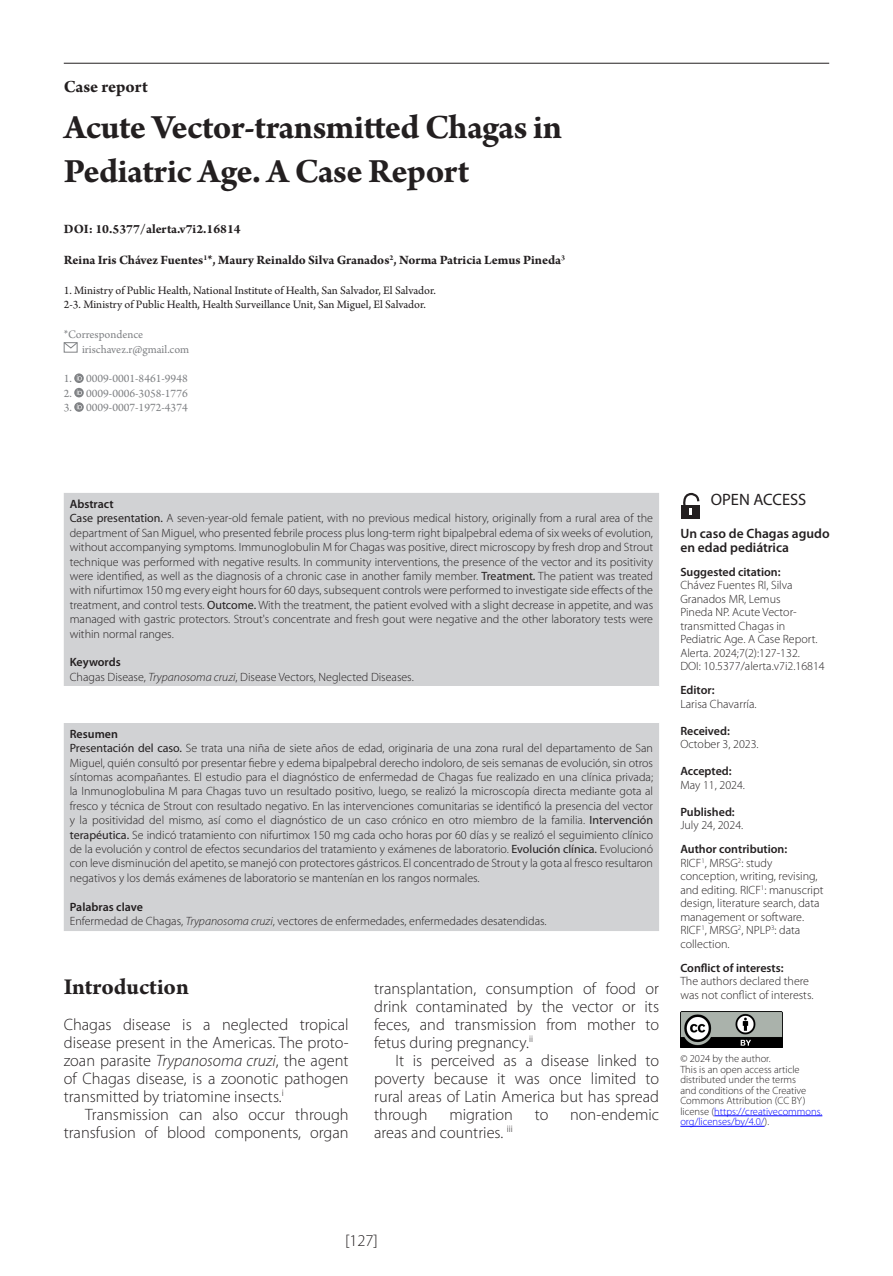
<style>
.page{position:relative;width:893px;height:1276px;background:#fff}
.page>*{position:absolute;margin:0;border:0;box-sizing:border-box;transform-origin:0 0}
.Titulo_de_Articulo{font:700 36px/43.2px "Arno Pro";letter-spacing:-.015em;color:#231f20}
.TITULO{font:700 24px "Arno Pro";color:#231f20}
.Nombre_de_Seccion{font:700 18px "Arno Pro";letter-spacing:-.005em;color:#231f20}
.Segundo_parrafo{font:300 16.5px/18px "Myriad Pro";color:#231f20;text-align:justify}
.Primer_parrafo{font:300 16.5px/18px "Myriad Pro";color:#231f20;text-align:justify}
.ACCESO_ABIERTO{font:16.5px "Myriad Pro";color:#231f20}
.Autor_Autores{font:700 13.5px "Arno Pro";letter-spacing:-.005em;color:#231f20}
.Titulo_ingles{font:600 13.5px/13.5px "Myriad Pro";color:#231f20}
.DOI{font:700 13.5px "Arno Pro";color:#231f20}
.Cuerpo{font:300 12px/14.4px "Myriad Pro";color:#231f20;text-align:justify}
.BODY{font:300 12px/14.4px "Myriad Pro";color:#231f20;text-align:justify}
.Cuerpo_texto{font:300 12px/13.5px "Myriad Pro";color:#231f20}
.Afiliacion{font:12px/14.4px "Arno Pro";color:#231f20}
.Cuerpo_Ingles{font:300 12px "Myriad Pro";color:#231f20}
.ORCID{font:12px "Arno Pro";color:#808285}
.Titulos{font:600 12px "Myriad Pro";color:#231f20}
.Titulos-2{font:300 12px/13.5px "Myriad Pro";color:#231f20}
.Cuerpo_texto-2{font:600 12px "Myriad Pro";color:#231f20}
.Correspondencia{font:12px/14.4px "Arno Pro";color:#808285}
.Subtitulo{font:600 12px "Myriad Pro";color:#231f20}
.Copyright{font:300 10.5px/10.5px "Myriad Pro";color:#231f20}
.s1{font-weight:400}
.s2{font-style:italic}
.s3{color:#00f}
</style>
<div class="page">
<hr style="left:64px;top:63px;width:765px;height:1px;background:#231f20">
<hr style="left:714px;top:1115px;width:108px;height:1px;background:#00f">
<hr style="left:680px;top:1126px;width:85px;height:1px;background:#00f">
<img style="left:680px;top:1011px;width:102px;height:36px">
<div style="left:681px;top:505px;width:19px;height:14px;background:#231f20"></div>
<svg style="left:683px;top:494px;width:17px;height:21px"></svg>
<svg style="left:63px;top:342px;width:15px;height:7px"></svg>
<svg style="left:74px;top:373px;width:10px;height:39px"></svg>
<div style="left:64px;top:493px;width:595px;height:438px;background:#d1d2d4"></div>
<div style="left:64px;top:687px;width:595px;height:36px;background:#fff"></div>
<p class="Nombre_de_Seccion" style="left:64px;top:77px;width:86px">Case report</p>
<p class="Titulo_de_Articulo" style="left:64px;top:108px;width:500px">Acute Vector-transmitted Chagas in<br>Pediatric Age. A Case Report</p>
<p class="DOI" style="left:64px;top:221px;width:179px">DOI: 10.5377/alerta.v7i2.16814</p>
<p class="Autor_Autores" style="left:64px;top:252px;width:503px">Reina Iris Chávez Fuentes<sup>1</sup>*, Maury Reinaldo Silva Granados<sup>2</sup>, Norma Patricia Lemus Pineda<sup>3</sup></p>
<p class="Afiliacion" style="left:64px;top:284px;width:373px">1. Ministry of Public Health, National Institute of Health, San Salvador, El Salvador.<br>2-3. Ministry of Public Health, Health Surveillance Unit, San Miguel, El Salvador.</p>
<p class="Correspondencia" style="left:82px;top:328px;width:109px;text-indent:-18px">*Correspondence irischavez.r@gmail.com</p>
<p class="ORCID" style="left:64px;top:372px;width:125px">1. 0009-0001-8461-9948</p>
<p class="ORCID" style="left:64px;top:386px;width:125px">2. 0009-0006-3058-1776</p>
<p class="ORCID" style="left:64px;top:400px;width:125px">3. 0009-0007-1972-4374</p>
<p class="Subtitulo" style="left:70px;top:496px;width:45px">Abstract</p>
<p class="BODY" style="left:70px;top:511px;width:585px"><span class="s1">Case presentation.</span> A seven-year-old female patient, with no previous medical history, originally from a rural area of the department of San Miguel, who presented febrile process plus long-term right bipalpebral edema of six weeks of evolution, without accompanying symptoms. Immunoglobulin M for Chagas was positive, direct microscopy by fresh drop and Strout technique was performed with negative results. In community interventions, the presence of the vector and its positivity were identified, as well as the diagnosis of a chronic case in another family member. <span class="s1">Treatment.</span> The patient was treated with nifurtimox 150 mg every eight hours for 60 days, subsequent controls were performed to investigate side effects of the treatment, and control tests. <span class="s1">Outcome.</span> With the treatment, the patient evolved with a slight decrease in appetite, and was managed with gastric protectors. Strout's concentrate and fresh gout were negative and the other laboratory tests were within normal ranges.</p>
<p class="Subtitulo" style="left:70px;top:654px;width:52px">Keywords</p>
<p class="Cuerpo_Ingles" style="left:70px;top:669px;width:345px">Chagas Disease, <span class="s2">Trypanosoma cruzi</span>, Disease Vectors, Neglected Diseases.</p>
<p class="Subtitulo" style="left:70px;top:726px;width:50px">Resumen</p>
<p class="Cuerpo" style="left:70px;top:741px;width:585px"><span class="s1">Presentación del caso.</span> Se trata una niña de siete años de edad, originaria de una zona rural del departamento de San Miguel, quién consultó por presentar fiebre y edema bipalpebral derecho indoloro, de seis semanas de evolución, sin otros síntomas acompañantes. El estudio para el diagnóstico de enfermedad de Chagas fue realizado en una clínica privada; la Inmunoglobulina M para Chagas tuvo un resultado positivo, luego, se realizó la microscopía directa mediante gota al fresco y técnica de Strout con resultado negativo. En las intervenciones comunitarias se identificó la presencia del vector y la positividad del mismo, así como el diagnóstico de un caso crónico en otro miembro de la familia. <span class="s1">Intervención terapéutica.</span> Se indicó tratamiento con nifurtimox 150 mg cada ocho horas por 60 días y se realizó el seguimiento clínico de la evolución y control de efectos secundarios del tratamiento y exámenes de laboratorio. <span class="s1">Evolución clínica.</span> Evolucionó con leve disminución del apetito, se manejó con protectores gástricos. El concentrado de Strout y la gota al fresco resultaron negativos y los demás exámenes de laboratorio se mantenían en los rangos normales.</p>
<p class="Subtitulo" style="left:70px;top:899px;width:75px">Palabras clave</p>
<p class="Cuerpo" style="left:70px;top:913px;width:478px">Enfermedad de Chagas, <span class="s2">Trypanosoma cruzi</span>, vectores de enfermedades, enfermedades desatendidas.</p>
<p class="TITULO" style="left:64px;top:972px;width:127px">Introduction</p>
<p class="Primer_parrafo" style="left:64px;top:1015px;width:286px">Chagas disease is a neglected tropical disease present in the Americas. The proto&shy;zoan parasite <span class="s2">Trypanosoma cruzi</span>, the agent of Chagas disease, is a zoonotic pathogen transmitted by triatomine insects.<sup>i</sup></p>
<p class="Segundo_parrafo" style="left:64px;top:1105px;width:286px;text-align:right">Transmission can also occur through transfusion of blood components, organ</p>
<p class="Segundo_parrafo" style="left:374px;top:979px;width:286px">transplantation, consumption of food or drink contaminated by the vector or its feces, and transmission from mother to fetus during pregnancy.<sup>ii</sup></p>
<p class="Segundo_parrafo" style="left:374px;top:1051px;width:286px;text-indent:21px">It is perceived as a disease linked to poverty because it was once limited to rural areas of Latin America but has spread through</p>
<p class="Segundo_parrafo" style="left:449px;top:1105px;width:65px">migration</p>
<p class="Segundo_parrafo" style="left:535px;top:1105px;width:15px">to</p>
<p class="Segundo_parrafo" style="left:570px;top:1105px;width:90px">non-endemic</p>
<p class="Segundo_parrafo" style="left:374px;top:1123px;width:140px">areas and countries. <sup>iii</sup></p>
<p class="ACCESO_ABIERTO" style="left:711px;top:489px;width:97px">OPEN ACCESS</p>
<p class="Titulo_ingles" style="left:680px;top:526px;width:151px">Un caso de Chagas agudo en edad pediátrica</p>
<p class="Titulos" style="left:680px;top:564px;width:102px">Suggested citation:</p>
<p class="Cuerpo_texto" style="left:680px;top:578px;width:146px">Chávez Fuentes RI, Silva<br>Granados MR, Lemus<br>Pineda NP. Acute Vector&shy;transmitted Chagas in<br>Pediatric Age. A Case Report.<br>Alerta. 2024;7(2):127-132.<br>DOI: 10.5377/alerta.v7i2.16814</p>
<p class="Titulos" style="left:680px;top:682px;width:36px">Editor:</p>
<p class="Cuerpo_texto" style="left:680px;top:697px;width:78px">Larisa Chavarría.</p>
<p class="Titulos" style="left:680px;top:723px;width:51px">Received:</p>
<p class="Cuerpo_texto" style="left:680px;top:737px;width:80px">October 3, 2023.</p>
<p class="Titulos" style="left:680px;top:763px;width:53px">Accepted:</p>
<p class="Cuerpo_texto" style="left:680px;top:778px;width:66px">May 11, 2024.</p>
<p class="Titulos" style="left:680px;top:804px;width:56px">Published:</p>
<p class="Cuerpo_texto" style="left:680px;top:818px;width:64px">July 24, 2024.</p>
<p class="Cuerpo_texto-2" style="left:680px;top:841px;width:108px">Author contribution:</p>
<p class="Cuerpo_texto" style="left:680px;top:856px;width:145px">RICF<sup>1</sup>, MRSG<sup>2</sup>: study conception, writing, revising, and editing. RICF<sup>1</sup>: manuscript design, literature search, data management or software.<br>RICF<sup>1</sup>, MRSG<sup>2</sup>, NPLP<sup>3</sup>: data collection.</p>
<p class="Cuerpo_texto-2" style="left:680px;top:960px;width:105px">Conflict of interests:</p>
<p class="Titulos-2" style="left:680px;top:974px;width:135px">The authors declared there was not conflict of interests.</p>
<p class="Copyright" style="left:680px;top:1053px;width:143px">© 2024 by the author.<br>This is an open access article distributed under the terms<br>and conditions of the Creative<br>Commons Attribution (CC BY) license (<span class="s3">https://creativecommons. org/licenses/by/4.0/</span>).</p>
<h3 class="Primer_parrafo" style="left:345px;top:1231px;width:34px">[127]</h3>
</div>
